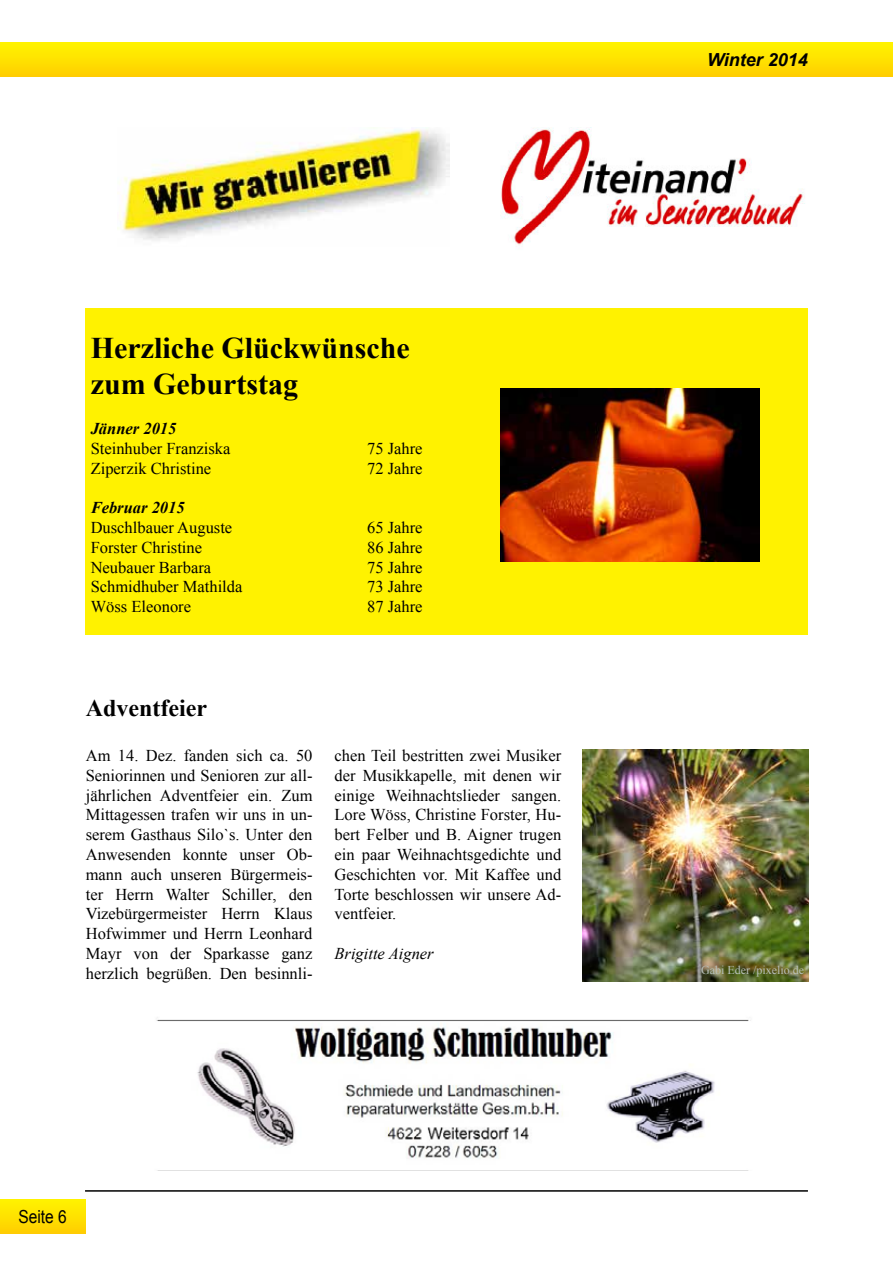
<style>
.page{position:relative;width:893px;height:1263px;background:#fff}
.page>*{position:absolute;margin:0;border:0;box-sizing:border-box;transform-origin:0 0}
.t1{font:700 30px/36px "Times New Roman";color:#000}
.t2{font:700 24px "Times New Roman";color:#000}
.t3{font:italic 700 18px "Arial";color:#000}
.t4{font:18px "Arial";color:#000;scale:.86 1}
.t5{font:16.5px/19.8px "Times New Roman";color:#000;text-align:justify}
.t6{font:italic 700 16.5px "Times New Roman";color:#000}
.t7{font:italic 16.5px "Times New Roman";color:#000}
.t8{font:12px "Times New Roman";color:#b8c0ba}
</style>
<div class="page">
<hr style="left:85px;top:1190px;width:723px;height:2px;background:#000">
<div style="left:0;top:43px;width:893px;height:34px;background:linear-gradient(to bottom,#fff400,#ffcf00)"></div>
<div style="left:0;top:1199px;width:85px;height:34px;background:linear-gradient(to bottom,#fff400,#ffd000)"></div>
<img style="left:501px;top:128px;width:304px;height:118px">
<img style="left:117px;top:128px;width:332px;height:113px">
<div style="left:85px;top:308px;width:723px;height:327px;background:#fff200"></div>
<img style="left:156px;top:1019px;width:595px;height:140px">
<img style="left:500px;top:388px;width:259px;height:173px">
<img style="left:583px;top:749px;width:226px;height:232px">
<h1 class="t1" style="left:91px;top:329px;width:321px">Herzliche Glückwünsche zum Geburtstag</h1>
<p class="t6" style="left:91px;top:417px;width:87px">Jänner 2015</p>
<p class="t5" style="left:91px;top:438px;width:141px">Steinhuber Franziska</p>
<p class="t5" style="left:367px;top:438px;width:57px">75 Jahre</p>
<p class="t5" style="left:91px;top:458px;width:122px">Ziperzik Christine</p>
<p class="t5" style="left:367px;top:458px;width:57px">72 Jahre</p>
<p class="t6" style="left:91px;top:496px;width:95px">Februar 2015</p>
<p class="t5" style="left:91px;top:517px;width:143px">Duschlbauer Auguste</p>
<p class="t5" style="left:367px;top:517px;width:57px">65 Jahre</p>
<p class="t5" style="left:91px;top:537px;width:113px">Forster Christine</p>
<p class="t5" style="left:367px;top:537px;width:57px">86 Jahre</p>
<p class="t5" style="left:91px;top:557px;width:122px">Neubauer Barbara</p>
<p class="t5" style="left:367px;top:557px;width:57px">75 Jahre</p>
<p class="t5" style="left:91px;top:576px;width:153px">Schmidhuber Mathilda</p>
<p class="t5" style="left:367px;top:576px;width:57px">73 Jahre</p>
<p class="t5" style="left:91px;top:596px;width:102px">Wöss Eleonore</p>
<p class="t5" style="left:367px;top:596px;width:57px">87 Jahre</p>
<h2 class="t2" style="left:86px;top:690px;width:123px">Adventfeier</h2>
<p class="t5" style="left:86px;top:745px;width:228px">Am 14. Dez. fanden sich ca. 50<br>Seniorinnen und Senioren zur all&shy;jährlichen Adventfeier ein. Zum Mittagessen trafen wir uns in un&shy;serem Gasthaus Silo`s. Unter den Anwesenden konnte unser Ob&shy;mann auch unseren Bürgermeis&shy;ter Herrn Walter Schiller, den Vizebürgermeister Herrn Klaus Hofwimmer und Herrn Leonhard Mayr von der Sparkasse ganz herzlich begrüßen. Den besinnli-</p>
<p class="t5" style="left:334px;top:745px;width:228px">chen Teil bestritten zwei Musiker der Musikkapelle, mit denen wir einige Weihnachtslieder sangen.<br>Lore Wöss, Christine Forster, Hu&shy;bert Felber und B. Aigner trugen ein paar Weihnachtsgedichte und Geschichten vor. Mit Kaffee und Torte beschlossen wir unsere Ad&shy;ventfeier.</p>
<p class="t7" style="left:334px;top:942px;width:101px">Brigitte Aigner</p>
<p class="t4" style="left:18px;top:1204px;width:58px">Seite 6</p>
<p class="t3" style="left:707px;top:48px;width:102px">Winter 2014</p>
<p class="t8" style="left:701px;top:961px;width:104px">Gabi Eder /pixelio.de</p>
</div>
